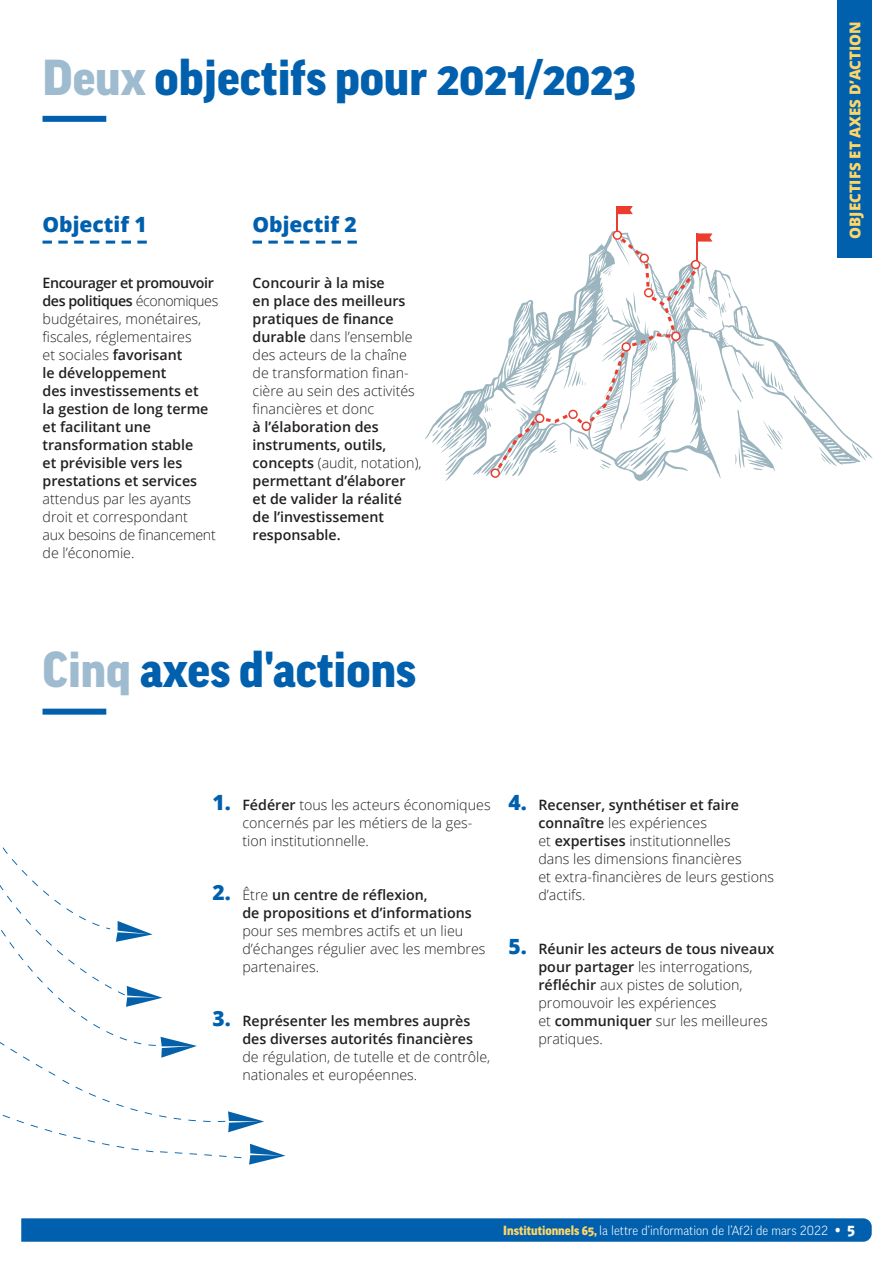
<style>
.page{position:relative;width:893px;height:1263px;background:#fff}
.page>*{position:absolute;margin:0;border:0;box-sizing:border-box;transform-origin:0 0}
.t1{font:900 48.75px "Good OSF";color:#0160ae}
.t2{font:900 48.75px "Good LF";color:#0160ae}
.t3{font:800 21px "Open Sans";color:#0160ae}
.t4{font:800 15px "Open Sans";color:#fed667}
.t5{font:300 14.25px/18px "Open Sans";color:#231f20}
.t6{font:600 14.25px/18px "Open Sans";color:#231f20}
.t7{font:300 12.75px "Good LF";color:#fff}
.s1{color:#9fbbcf}
.s2{font-weight:300}
.s3{font-weight:600}
.s4{font-family:"Good OSF";color:#9fbbcf}
.s5{font-weight:800;font-size:21px;color:#0160ae}
.s6{font-family:"Good OSF";font-weight:900;color:#fed667}
.s7{font-family:"Good OSF";font-weight:900;font-size:15.75px}
</style>
<div class="page">
<svg style="left:0;top:847px;width:285px;height:318px"></svg>
<svg style="left:21px;top:1218px;width:851px;height:24px;background:#0764b0"></svg>
<div style="left:838px;top:0;width:34px;height:257px;background:#0160ae"></div>
<div style="left:43px;top:709px;width:63px;height:6px;background:#0160ae"></div>
<div style="left:43px;top:116px;width:63px;height:6px;background:#0160ae"></div>
<svg style="left:425px;top:231px;width:448px;height:250px"></svg>
<svg style="left:770px;top:372px;width:14px;height:20px"></svg>
<svg style="left:432px;top:399px;width:43px;height:72px"></svg>
<svg style="left:794px;top:395px;width:13px;height:19px"></svg>
<svg style="left:852px;top:443px;width:15px;height:18px"></svg>
<svg style="left:818px;top:446px;width:19px;height:20px"></svg>
<svg style="left:735px;top:410px;width:48px;height:61px"></svg>
<svg style="left:742px;top:373px;width:11px;height:26px"></svg>
<svg style="left:493px;top:232px;width:185px;height:244px"></svg>
<hr style="left:616px;top:206px;width:2px;height:29px;background:#eb3d2e">
<svg style="left:618px;top:206px;width:15px;height:8px"></svg>
<svg style="left:613px;top:230px;width:12px;height:22px"></svg>
<svg style="left:491px;top:447px;width:35px;height:31px"></svg>
<svg style="left:535px;top:414px;width:9px;height:9px"></svg>
<svg style="left:568px;top:410px;width:23px;height:21px"></svg>
<svg style="left:621px;top:342px;width:10px;height:10px"></svg>
<svg style="left:671px;top:331px;width:10px;height:10px"></svg>
<svg style="left:644px;top:275px;width:11px;height:23px"></svg>
<svg style="left:639px;top:254px;width:10px;height:9px"></svg>
<hr style="left:696px;top:233px;width:2px;height:30px;background:#eb3d2e">
<svg style="left:698px;top:233px;width:14px;height:9px"></svg>
<svg style="left:666px;top:260px;width:64px;height:60px"></svg>
<svg style="left:43px;top:241px;width:104px;height:3px"></svg>
<svg style="left:253px;top:241px;width:104px;height:3px"></svg>
<h1 class="t1" style="left:43px;top:50px;width:595px"><span class="s1">Deux</span> objectifs pour 2021/2023</h1>
<h2 class="t3" style="left:43px;top:208px;width:106px">Objectif 1</h2>
<p class="t6" style="left:43px;top:274px;width:177px">Encourager et promouvoir des politiques <span class="s2">économiques budgétaires, monétaires, fiscales, réglementaires<br>et sociales</span> favorisant<br>le développement<br>des investissements et<br>la gestion de long terme et facilitant une transformation stable<br>et prévisible vers les prestations et services</p>
<p class="t5" style="left:43px;top:489px;width:175px">attendus par les ayants droit et correspondant<br>aux besoins de financement de l’économie.</p>
<h2 class="t3" style="left:253px;top:208px;width:106px">Objectif 2</h2>
<p class="t5" style="left:253px;top:273px;width:164px"><span class="s3">Concourir à la mise<br>en place des meilleurs pratiques de finance durable</span> dans l’ensemble des acteurs de la chaîne de transformation finan&shy;cière au sein des activités financières et donc</p>
<p class="t6" style="left:253px;top:418px;width:171px">à l’élaboration des instruments, outils, concepts <span class="s2">(audit, notation), </span>permettant d’élaborer et de valider la réalité de l’investissement responsable.</p>
<h1 class="t2" style="left:43px;top:643px;width:375px"><span class="s4">Cinq</span> axes d'actions</h1>
<p class="t5" style="left:242px;top:795px;width:250px;text-indent:-30px"><span class="s5">1.</span> <span class="s3">Fédérer</span> tous les acteurs économiques concernés par les métiers de la ges&shy;tion institutionnelle.</p>
<p class="t6" style="left:242px;top:886px;width:231px;text-indent:-30px"><span class="s5">2.</span> <span class="s2">Être</span> un centre de réflexion,<br>de propositions et d’informations</p>
<p class="t5" style="left:242px;top:921px;width:245px">pour ses membres actifs et un lieu d’échanges régulier avec les membres partenaires.</p>
<p class="t6" style="left:213px;top:1012px;width:262px;text-align:right"><span class="s5">3.</span> Représenter les membres auprès des diverses autorités financières</p>
<p class="t5" style="left:242px;top:1047px;width:249px">de régulation, de tutelle et de contrôle, nationales et européennes.</p>
<p class="t5" style="left:538px;top:795px;width:237px;text-indent:-30px"><span class="s5">4.</span> <span class="s3">Recenser, synthétiser et faire connaître</span> les expériences<br>et <span class="s3">expertises</span> institutionnelles<br>dans les dimensions financières<br>et extra-financières de leurs gestions d’actifs.</p>
<p class="t5" style="left:538px;top:939px;width:237px;text-indent:-30px"><span class="s5">5.</span> <span class="s3">Réunir les acteurs de tous niveaux pour partager</span> les interrogations, <span class="s3">réfléchir</span> aux pistes de solution, promouvoir les expériences<br>et <span class="s3">communiquer</span> sur les meilleures pratiques.</p>
<p class="t4" style="left:844px;top:239px;width:219px;rotate:-90deg">OBJECTIFS ET AXES D’ACTION</p>
<p class="t7" style="left:503px;top:1224px;width:353px"><span class="s6">Institutionnels 65,</span> la lettre d’information de l’Af2i de mars 2022 <span class="s7">• 5</span></p>
</div>
